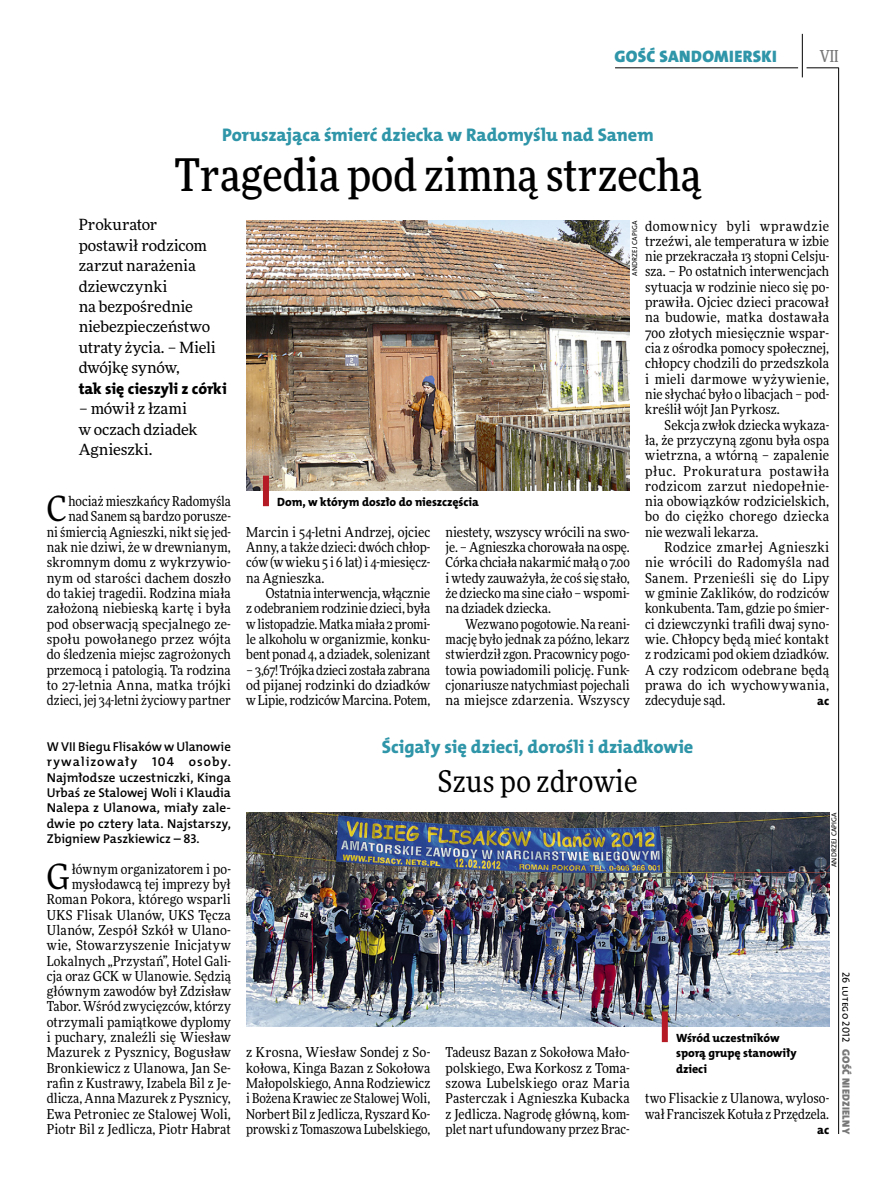
<style>
.page{position:relative;width:893px;height:1191px;background:#fff}
.page>*{position:absolute;margin:0;border:0;box-sizing:border-box;transform-origin:0 0}
.t1{font:500 45px "Freeday Narrow";color:#000}
.t2{font:34.8px "Freeday Narrow News";color:#000}
.t3{font:30px "Freeday Narrow News";letter-spacing:.01em;color:#000}
.t4{font:18.3px "The Mix HP8 Ex Bld";letter-spacing:-.005em;color:#2f95a8}
.t5{font:16.65px "The Mix HP9 Blk";letter-spacing:.02em;color:#2f95a8}
.t6{font:500 16.5px "Freeday Narrow";color:#777778;scale:.9 1}
.t7{font:15.75px "The Mix HP8 Ex Bld";color:#000}
.t8{font:15.45px/20.4px "Freeday News";letter-spacing:-.005em;color:#000}
.t9{font:13.65px/15.3px "Freeday Narrow News";letter-spacing:.005em;color:#000;text-align:justify}
.t10{font:12.9px/15.3px "The Mix HP6 Se Bld";color:#000;text-align:justify}
.t11{font:12.3px "The Mix HP8 Ex Bld";color:#000}
.t12{font:12px/15.3px "The Mix HP8 Ex Bld";letter-spacing:-.005em;color:#000}
.t13{font:10.5px "The Mix HP9 Blk";letter-spacing:.025em;color:#777778}
.t14{font:10.5px "The Mix HP5 Plain";color:#000}
.t15{font:7.2px "The Mix HP5 Plain";letter-spacing:.01em;color:#000}
</style>
<div class="page">
<hr style="left:806px;top:68px;width:33px;height:1px;background:#000">
<hr style="left:615px;top:68px;width:183px;height:1px;background:#000">
<hr style="left:838px;top:68px;width:1px;height:1066px;background:#000">
<hr style="left:802px;top:34px;width:1px;height:43px;background:#000">
<img style="left:246px;top:221px;width:384px;height:270px">
<div style="left:263px;top:475px;width:6px;height:31px;background:#b51b24"></div>
<img style="left:246px;top:812px;width:583px;height:214px">
<div style="left:662px;top:1011px;width:6px;height:31px;background:#b51b24"></div>
<p class="t5" style="left:615px;top:46px;width:164px">GOŚĆ SANDOMIERSKI</p>
<p class="t6" style="left:820px;top:46px;width:22px">VII</p>
<h3 class="t4" style="left:222px;top:123px;width:433px">Poruszająca śmierć dziecka w Radomyślu nad Sanem</h3>
<h1 class="t1" style="left:175px;top:147px;width:528px">Tragedia pod zimną strzechą</h1>
<p class="t8" style="left:79px;top:214px;width:139px">Prokurator postawił rodzicom zarzut narażenia dziewczynki<br>na bezpośrednie niebezpieczeństwo utraty życia. – Mieli dwójkę synów,</p>
<p class="t7" style="left:79px;top:378px;width:150px">tak się cieszyli z córki</p>
<p class="t8" style="left:79px;top:398px;width:121px">– mówił z łzami w oczach dziadek<br>Agnieszki.</p>
<p class="t9" style="left:645px;top:218px;width:186px">domownicy byli wprawdzie trzeźwi, ale temperatura w izbie nie przekraczała 13 stopni Celsju&shy;sza. – Po ostatnich interwencjach sytuacja w rodzinie nieco się po&shy;prawiła. Ojciec dzieci pracował na budowie, matka dostawała 700 złotych miesięcznie wspar&shy;cia z ośrodka pomocy społecznej, chłopcy chodzili do przedszkola i mieli darmowe wyżywienie, nie słychać było o libacjach – pod&shy;kreślił wójt Jan Pyrkosz.</p>
<p class="t9" style="left:645px;top:417px;width:186px;text-indent:20px">Sekcja zwłok dziecka wykaza&shy;ła, że przyczyną zgonu była ospa wietrzna, a wtórną – zapalenie płuc. Prokuratura postawiła rodzicom zarzut niedopełnie&shy;nia obowiązków rodzicielskich, bo do ciężko chorego dziecka nie wezwali lekarza.</p>
<p class="t9" style="left:645px;top:539px;width:186px;text-indent:20px">Rodzice zmarłej Agnieszki nie wrócili do Radomyśla nad Sanem. Przenieśli się do Lipy w gminie Zaklików, do rodziców konkubenta. Tam, gdzie po śmier&shy;ci dziewczynki trafili dwaj syno&shy;wie. Chłopcy będą mieć kontakt z rodzicami pod okiem dziadków.<br>A czy rodzicom odebrane będą prawa do ich wychowywania, zdecyduje sąd.</p>
<p class="t15" style="left:630px;top:275px;width:56px;rotate:-90deg">Andrzej Capiga</p>
<p class="t9" style="left:47px;top:493px;width:186px;text-align:right">hociaż mieszkańcy Radomyśla nad Sanem są bardzo porusze-<br>ni śmiercią Agnieszki, nikt się jed&shy;nak nie dziwi, że w drewnianym, skromnym domu z wykrzywio&shy;nym od starości dachem doszło do takiej tragedii. Rodzina miała założoną niebieską kartę i była pod obserwacją specjalnego ze&shy;społu powołanego przez wójta do śledzenia miejsc zagrożonych przemocą i patologią. Ta rodzina to 27-letnia Anna, matka trójki dzieci, jej 34-letni życiowy partner</p>
<h2 class="t2" style="left:47px;top:488px;width:21px">C</h2>
<p class="t12" style="left:277px;top:494px;width:203px">Dom, w którym doszło do nieszczęścia</p>
<p class="t9" style="left:246px;top:524px;width:186px">Marcin i 54-letni Andrzej, ojciec Anny, a także dzieci: dwóch chłop&shy;ców (w wieku 5 i 6 lat) i 4-miesięcz&shy;na Agnieszka.</p>
<p class="t9" style="left:246px;top:585px;width:186px;text-indent:20px">Ostatnia interwencja, włącznie z odebraniem rodzinie dzieci, była w listopadzie. Matka miała 2 promi&shy;le alkoholu w organizmie, konku&shy;bent ponad 4, a dziadek, solenizant</p>
<p class="t9" style="left:246px;top:662px;width:186px">– 3,67! Trójka dzieci została zabrana od pijanej rodzinki do dziadków w Lipie, rodziców Marcina. Potem,</p>
<p class="t9" style="left:446px;top:524px;width:186px">niestety, wszyscy wrócili na swo&shy;je. – Agnieszka chorowała na ospę.<br>Córka chciała nakarmić małą o 7.00 i wtedy zauważyła, że coś się stało, że dziecko ma sine ciało – wspomi&shy;na dziadek dziecka.</p>
<p class="t9" style="left:446px;top:616px;width:186px;text-indent:20px">Wezwano pogotowie. Na reani&shy;mację było jednak za późno, lekarz stwierdził zgon. Pracownicy pogo&shy;towia powiadomili policję. Funk&shy;cjonariusze natychmiast pojechali na miejsce zdarzenia. Wszyscy</p>
<p class="t11" style="left:817px;top:693px;width:14px">ac</p>
<p class="t10" style="left:47px;top:739px;width:186px">W VII Biegu Flisaków w Ulanowie rywalizowały 104 osoby.<br>Najmłodsze uczestniczki, Kinga Urbaś ze Stalowej Woli i Klaudia Nalepa z Ulanowa, miały zale&shy;dwie po cztery lata. Najstarszy, Zbigniew Paszkiewicz – 83.</p>
<h2 class="t2" style="left:47px;top:855px;width:24px">G</h2>
<p class="t9" style="left:47px;top:861px;width:186px;text-align:right">łównym organizatorem i po&shy;mysłodawcą tej imprezy był<br>Roman Pokora, którego wsparli<br>UKS Flisak Ulanów, UKS Tęcza<br>Ulanów, Zespół Szkół w Ulano&shy;wie, Stowarzyszenie Inicjatyw<br>Lokalnych „Przystań”, Hotel Gali&shy;cja oraz GCK w Ulanowie. Sędzią głównym zawodów był Zdzisław<br>Tabor. Wśród zwycięzców, którzy otrzymali pamiątkowe dyplomy i puchary, znaleźli się Wiesław<br>Mazurek z Pysznicy, Bogusław<br>Bronkiewicz z Ulanowa, Jan Se&shy;rafin z Kustrawy, Izabela Bil z Je&shy;dlicza, Anna Mazurek z Pysznicy,<br>Ewa Petroniec ze Stalowej Woli,<br>Piotr Bil z Jedlicza, Piotr Habrat</p>
<h3 class="t4" style="left:382px;top:735px;width:313px">Ścigały się dzieci, dorośli i dziadkowie</h3>
<h3 class="t3" style="left:438px;top:763px;width:201px">Szus po zdrowie</h3>
<p class="t15" style="left:829px;top:867px;width:56px;rotate:-90deg">Andrzej Capiga</p>
<p class="t9" style="left:246px;top:1044px;width:186px">z Krosna, Wiesław Sondej z So&shy;kołowa, Kinga Bazan z Sokołowa Małopolskiego, Anna Rodziewicz i Bożena Krawiec ze Stalowej Woli, Norbert Bil z Jedlicza, Ryszard Ko&shy;prowski z Tomaszowa Lubelskiego,</p>
<p class="t9" style="left:446px;top:1044px;width:186px">Tadeusz Bazan z Sokołowa Mało&shy;polskiego, Ewa Korkosz z Toma&shy;szowa Lubelskiego oraz Maria Pasterczak i Agnieszka Kubacka z Jedlicza. Nagrodę główną, kom&shy;plet nart ufundowany przez Brac-</p>
<p class="t12" style="left:676px;top:1030px;width:122px">Wśród uczestników sporą grupę stanowiły dzieci</p>
<p class="t9" style="left:645px;top:1090px;width:186px">two Flisackie z Ulanowa, wyloso&shy;wał Franciszek Kotuła z Przędzela.</p>
<p class="t11" style="left:817px;top:1122px;width:14px">ac</p>
<p class="t14" style="left:853px;top:972px;width:72px;rotate:90deg">26 lutego 2012</p>
<p class="t13" style="left:853px;top:1049px;width:86px;rotate:90deg">GOŚĆ NIEDZIELNY</p>
</div>
